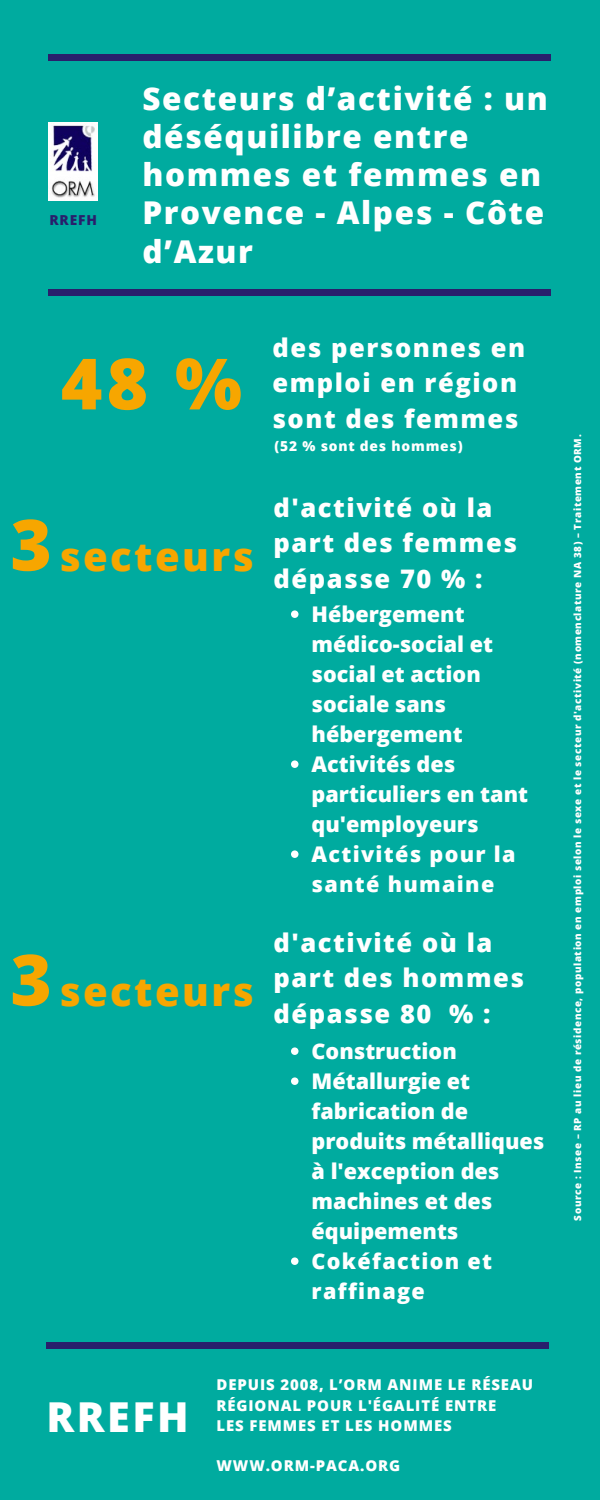
<style>
.page{position:relative;width:600px;height:1500px;background:#00ab9f}
.page>*{position:absolute;margin:0;border:0;box-sizing:border-box;transform-origin:0 0}
.t1{font:800 70.7px "Open Sans";color:#f7a600}
.t2{font:800 41.3px "Open Sans";letter-spacing:.06em;color:#fff}
.t3{font:800 40px "Open Sans";letter-spacing:.06em;color:#f7a600}
.t4{font:800 31.4px/38.2px "Open Sans";letter-spacing:.05em;color:#fff}
.t5{font:800 25.5px/35.2px "Open Sans";letter-spacing:.06em;color:#fff}
.t6{font:800 21.6px/30px "Open Sans";color:#fff}
.t7{font:800 14.9px/20.2px "Open Sans";letter-spacing:.06em;color:#fff}
.t8{font:800 13.8px "Open Sans";letter-spacing:.06em;color:#fff}
.t9{font:800 13.8px "Open Sans";letter-spacing:.06em;color:#291f6c}
.t10{font:800 9.8px "Open Sans";letter-spacing:.06em;color:#fff}
.s1{font-size:70.7px}
</style>
<div class="page">
<div style="left:48px;top:289px;width:502px;height:7px;background:#291f6c"></div>
<div style="left:46px;top:1342px;width:502px;height:7px;background:#291f6c"></div>
<div style="left:49px;top:54px;width:502px;height:7px;background:#291f6c"></div>
<img style="left:49px;top:123px;width:49px;height:77px">
<svg style="left:291px;top:610px;width:7px;height:8px"></svg>
<svg style="left:291px;top:760px;width:7px;height:8px"></svg>
<svg style="left:291px;top:850px;width:7px;height:8px"></svg>
<svg style="left:291px;top:1047px;width:7px;height:8px"></svg>
<svg style="left:291px;top:1077px;width:7px;height:8px"></svg>
<svg style="left:291px;top:1257px;width:7px;height:8px"></svg>
<p class="t9" style="left:50px;top:210px;width:49px">RREFH</p>
<h3 class="t4" style="left:142px;top:78px;width:407px">Secteurs d’activité : un déséquilibre entre hommes et femmes en<br>Provence - Alpes - Côte d’Azur</h3>
<h1 class="t1" style="left:61px;top:334px;width:183px">48 %</h1>
<h3 class="t3" style="left:10px;top:528px;width:245px"><span class="s1">3</span>secteurs</h3>
<h3 class="t3" style="left:10px;top:963px;width:245px"><span class="s1">3</span>secteurs</h3>
<p class="t5" style="left:272px;top:330px;width:254px">des personnes en emploi en région sont des femmes</p>
<p class="t8" style="left:274px;top:436px;width:190px">(52 % sont des hommes)</p>
<p class="t5" style="left:274px;top:490px;width:245px">d'activité où la part des femmes dépasse 70 % :</p>
<p class="t6" style="left:312px;top:598px;width:218px">Hébergement médico-social et social et action sociale sans hébergement<br>Activités des particuliers en tant qu'employeurs<br>Activités pour la santé humaine</p>
<p class="t5" style="left:274px;top:925px;width:252px">d'activité où la part des hommes dépasse 80 % :</p>
<p class="t6" style="left:312px;top:1035px;width:234px">Construction<br>Métallurgie et fabrication de produits métalliques à l'exception des machines et des équipements<br>Cokéfaction et raffinage</p>
<h2 class="t2" style="left:46px;top:1388px;width:144px">RREFH</h2>
<p class="t7" style="left:216px;top:1374px;width:318px">DEPUIS 2008, L’ORM ANIME LE RÉSEAU<br>RÉGIONAL POUR L'ÉGALITÉ ENTRE<br>LES FEMMES ET LES HOMMES</p>
<p class="t7" style="left:216px;top:1455px;width:185px">WWW.ORM-PACA.ORG</p>
<p class="t10" style="left:571px;top:1221px;width:787px;rotate:-90deg">Source : Insee – RP au lieu de résidence, population en emploi selon le sexe et le secteur d'activité (nomenclature NA 38) – Traitement ORM.</p>
</div>
